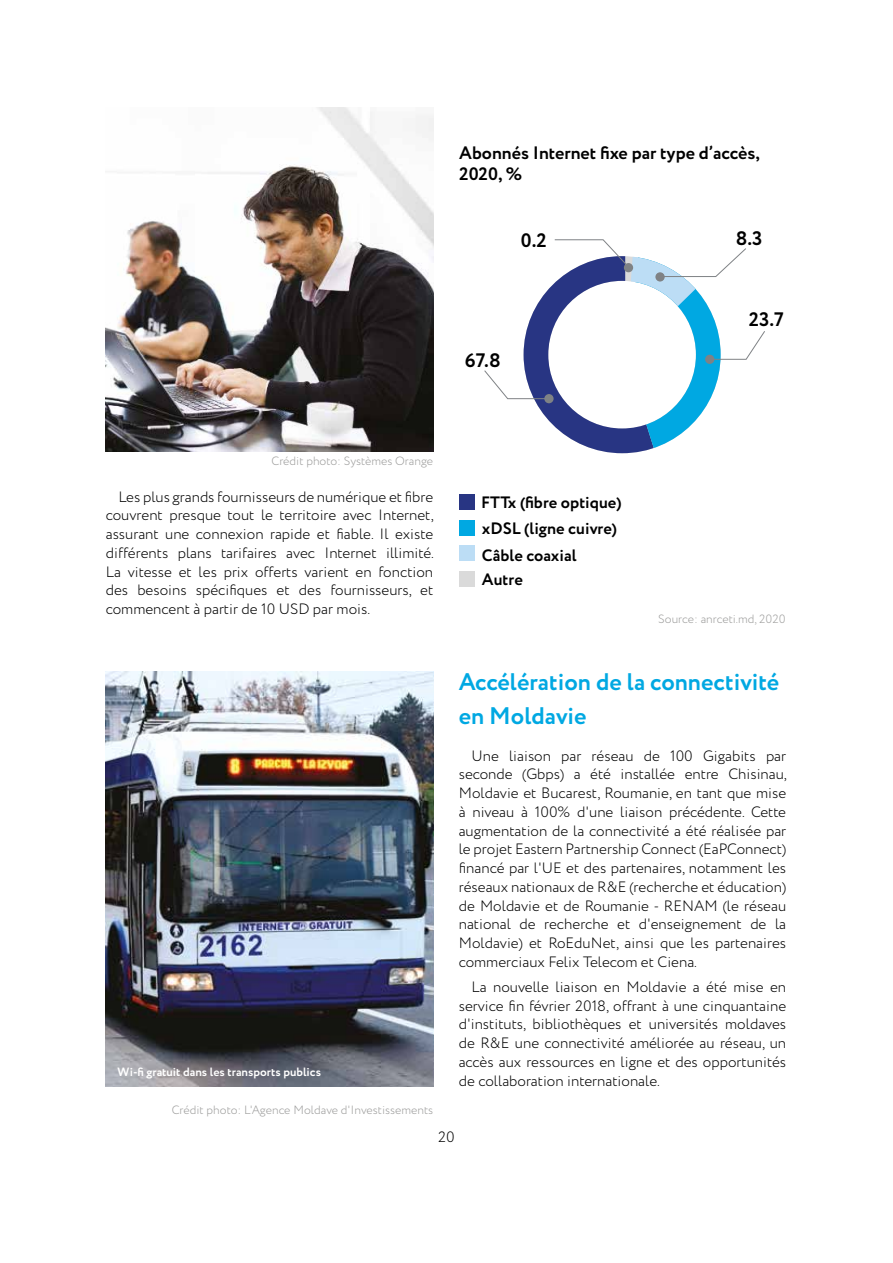
<style>
.page{position:relative;width:893px;height:1263px;background:#fff}
.page>*{position:absolute;margin:0;border:0;box-sizing:border-box;transform-origin:0 0}
.t1{font:700 24px/33px "Circe";color:#00a8e2}
.t2{font:700 19.5px "Circe";color:#000}
.t3{font:700 18px/21px "Circe";color:#000}
.t4{font:700 16.5px/24.3px "Circe";color:#000}
.t5{font:300 15px/18.8px "Circe";color:#000;text-align:justify}
.t6{font:300 12px "Circe";color:#9d9d9c}
.t7{font:700 12px "Circe";color:#fff}
</style>
<div class="page">
<img style="left:106px;top:107px;width:327px;height:344px">
<img style="left:106px;top:672px;width:327px;height:414px">
<div style="left:459px;top:494px;width:15px;height:15px;background:#283583"></div>
<div style="left:459px;top:520px;width:15px;height:15px;background:#00a8e2"></div>
<div style="left:459px;top:545px;width:15px;height:16px;background:#bcddf5"></div>
<div style="left:459px;top:571px;width:15px;height:15px;background:#dadada"></div>
<svg style="left:484px;top:239px;width:281px;height:214px"></svg>
<div style="left:624px;top:263px;width:9px;height:9px;background:#7f8285;border-radius:50%"></div>
<div style="left:544px;top:394px;width:10px;height:9px;background:#7f8285;border-radius:50%"></div>
<svg style="left:655px;top:272px;width:10px;height:10px"></svg>
<div style="left:705px;top:355px;width:9px;height:9px;background:#7f8285;border-radius:50%"></div>
<p class="t3" style="left:459px;top:143px;width:302px">Abonnés Internet fixe par type d’accès,<br>2020, %</p>
<h2 class="t2" style="left:521px;top:227px;width:27px">0.2</h2>
<h2 class="t2" style="left:736px;top:225px;width:28px">8.3</h2>
<h2 class="t2" style="left:465px;top:347px;width:37px">67.8</h2>
<h2 class="t2" style="left:749px;top:307px;width:36px">23.7</h2>
<p class="t6" style="left:271px;top:453px;width:163px">Crédit photo: Systèmes Orange</p>
<p class="t5" style="left:106px;top:487px;width:330px;text-indent:13px">Les plus grands fournisseurs de numérique et fibre couvrent presque tout le territoire avec Internet, assurant une connexion rapide et fiable. Il existe différents plans tarifaires avec Internet illimité.<br>La vitesse et les prix offerts varient en fonction des besoins spécifiques et des fournisseurs, et commencent à partir de 10 USD par mois.</p>
<p class="t7" style="left:117px;top:1064px;width:205px">Wi-fi gratuit dans les transports publics</p>
<p class="t6" style="left:172px;top:1102px;width:263px">Crédit photo: L'Agence Moldave d'Investissements</p>
<p class="t4" style="left:481px;top:491px;width:142px">FTTx (fibre optique)</p>
<p class="t4" style="left:482px;top:543px;width:96px">Câble coaxial<br>Autre</p>
<p class="t4" style="left:482px;top:517px;width:137px">xDSL (ligne cuivre)</p>
<p class="t6" style="left:658px;top:611px;width:129px">Source: anrceti.md, 2020</p>
<h1 class="t1" style="left:459px;top:667px;width:322px">Accélération de la connectivité en Moldavie</h1>
<p class="t5" style="left:459px;top:746px;width:330px;text-indent:13px">Une liaison par réseau de 100 Gigabits par seconde (Gbps) a été installée entre Chisinau, Moldavie et Bucarest, Roumanie, en tant que mise à niveau à 100% d'une liaison précédente. Cette augmentation de la connectivité a été réalisée par le projet Eastern Partnership Connect (EaPConnect) financé par l'UE et des partenaires, notamment les réseaux nationaux de R&amp;E (recherche et éducation) de Moldavie et de Roumanie - RENAM (le réseau national de recherche et d'enseignement de la Moldavie) et RoEduNet, ainsi que les partenaires commerciaux Felix Telecom et Ciena.</p>
<p class="t5" style="left:459px;top:978px;width:329px;text-indent:13px">La nouvelle liaison en Moldavie a été mise en service fin février 2018, offrant à une cinquantaine d'instituts, bibliothèques et universités moldaves de R&amp;E une connectivité améliorée au réseau, un accès aux ressources en ligne et des opportunités de collaboration internationale.</p>
<p class="t5" style="left:438px;top:1127px;width:18px">20</p>
</div>
